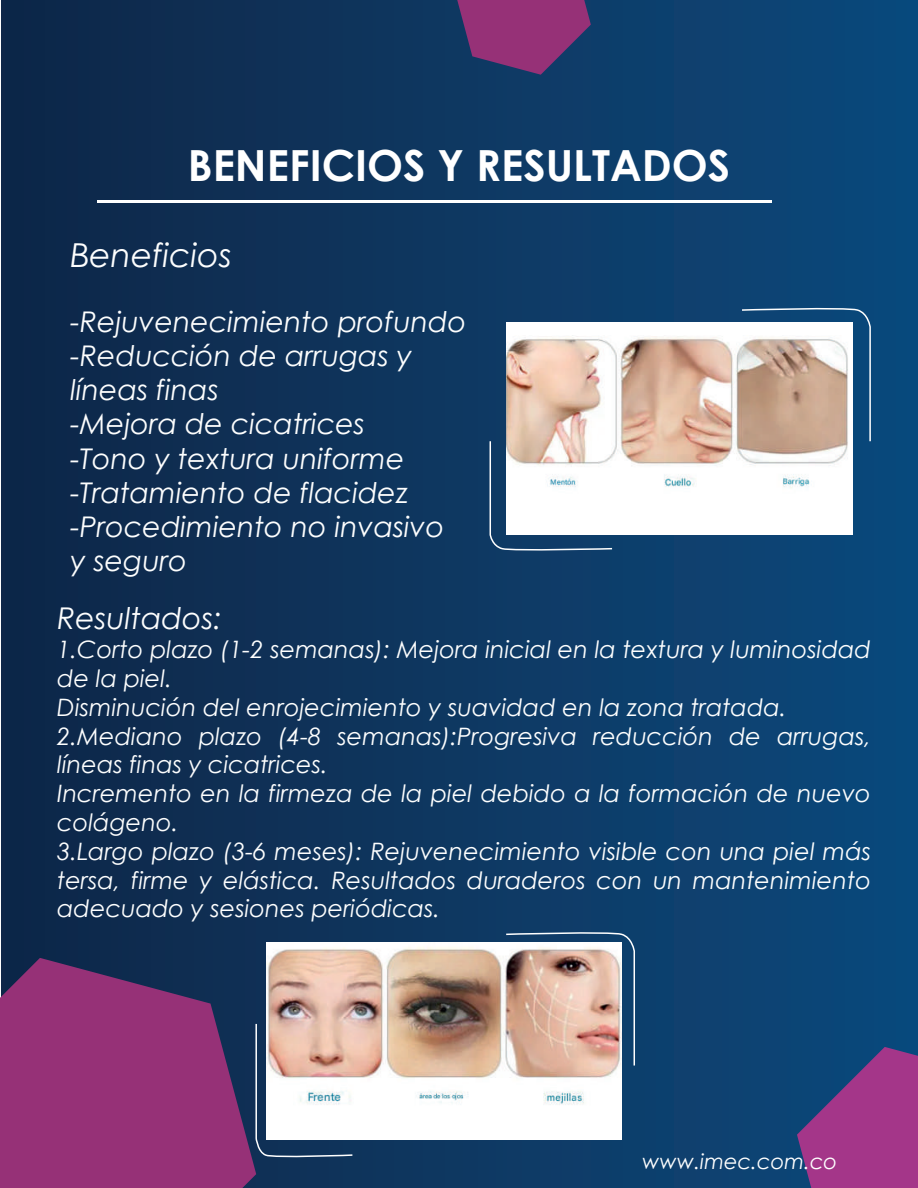
<style>
.page{position:relative;width:918px;height:1188px;background:#fff}
.page>*{position:absolute;margin:0;border:0;box-sizing:border-box;transform-origin:0 0}
.t1{font:700 42.9px "Century Gothic";color:#fff}
.t2{font:italic 33px "Century Gothic";color:#fdfefe}
.t3{font:italic 30px "Century Gothic";color:#fdfefe}
.t4{font:italic 28.5px/34.2px "Century Gothic";color:#fdfefe}
.t5{font:italic 24px/28.8px "Century Gothic";color:#fdfefe}
.t6{font:italic 21px "Century Gothic";color:#fff}
</style>
<div class="page">
<div style="left:1px;top:0;width:917px;height:1188px;background:linear-gradient(to right,#0f2647,#0d4a7d)"></div>
<svg style="left:0;top:958px;width:256px;height:230px;background:#7e3070"></svg>
<hr style="left:98px;top:200px;width:674px;height:2px;background:#fff">
<svg style="left:797px;top:1047px;width:121px;height:141px;background:#7d3984"></svg>
<svg style="left:457px;top:0;width:134px;height:75px;background:#713372"></svg>
<svg style="left:489px;top:440px;width:125px;height:113px;background:#285076"></svg>
<svg style="left:741px;top:305px;width:131px;height:138px;background:#295d89"></svg>
<svg style="left:255px;top:1022px;width:99px;height:138px;background:#335071"></svg>
<svg style="left:505px;top:929px;width:131px;height:138px;background:#355d82"></svg>
<img style="left:506px;top:323px;width:346px;height:211px">
<img style="left:267px;top:943px;width:354px;height:196px">
<h1 class="t1" style="left:188px;top:133px;width:544px">BENEFICIOS Y RESULTADOS</h1>
<h2 class="t2" style="left:71px;top:232px;width:163px">Beneficios</h2>
<p class="t4" style="left:71px;top:304px;width:397px">-Rejuvenecimiento profundo -Reducción de arrugas y líneas finas<br>-Mejora de cicatrices<br>-Tono y textura uniforme -Tratamiento de flacidez -Procedimiento no invasivo y seguro</p>
<p class="t3" style="left:57px;top:598px;width:166px">Resultados:</p>
<p class="t5" style="left:57px;top:635px;width:815px">1.Corto plazo (1-2 semanas): Mejora inicial en la textura y luminosidad de la piel.<br>Disminución del enrojecimiento y suavidad en la zona tratada.<br>2.Mediano plazo (4-8 semanas):Progresiva reducción de arrugas, líneas finas y cicatrices.<br>Incremento en la firmeza de la piel debido a la formación de nuevo colágeno.<br>3.Largo plazo (3-6 meses): Rejuvenecimiento visible con una piel más tersa, firme y elástica. Resultados duraderos con un mantenimiento adecuado y sesiones periódicas.</p>
<p class="t6" style="left:642px;top:1147px;width:197px">www.imec.com.co</p>
</div>
